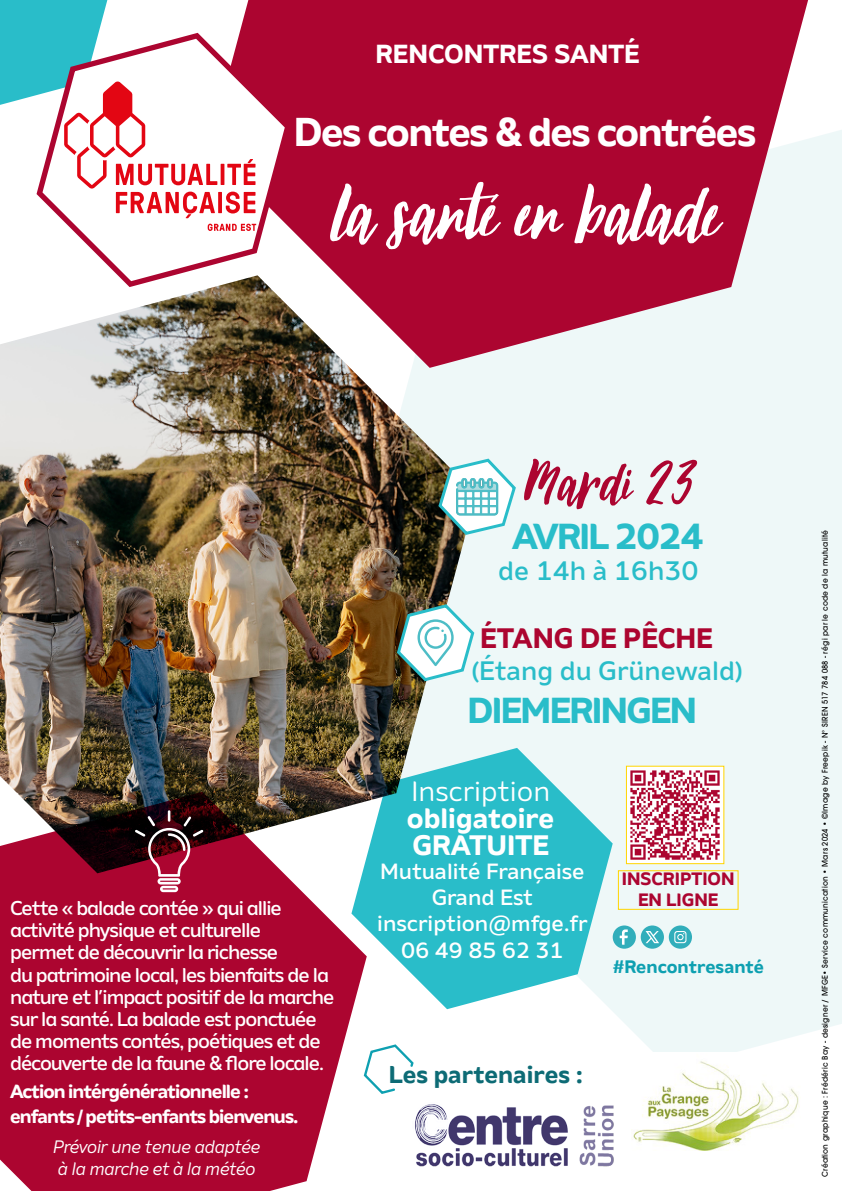
<style>
.page{position:relative;width:842px;height:1191px;background:#fff}
.page>*{position:absolute;margin:0;border:0;box-sizing:border-box;transform-origin:0 0}
.t1{font:96px "October Storm";color:#fff}
.t2{font:72px "October Storm";letter-spacing:.01em;color:#ac0530}
.t3{font:700 40px "Amino";color:#fff}
.t4{font:700 36px "Amino Alt";letter-spacing:-.045em;color:#29bdc9}
.t5{font:700 28px/27px "Amino";color:#fff}
.t6{font:700 28px "Amino";color:#ac0530}
.t7{font:28px "Amino";color:#fff}
.t8{font:500 26.6px "Amino";color:#29bdc9}
.t9{font:700 26px "Amino";color:#fff}
.t10{font:700 24.2px "Amino";color:#0d6b75}
.t11{font:500 22px/26.4px "Amino";color:#fff;text-align:center}
.t12{font:500 20px/22px "Amino Alt";letter-spacing:-.05em;color:#fff}
.t13{font:700 19px/25.2px "Amino";letter-spacing:-.05em;color:#fff}
.t14{font:italic 18px/21.6px "Amino";letter-spacing:-.025em;color:#fff}
.t15{font:700 18px "Amino";color:#0ea0b1}
.t16{font:700 17.8px/21.4px "Amino";color:#ac0530;text-align:center}
.t17{font:500 7.8px "Avant Garde";letter-spacing:.03em;color:#000;scale:.95 1}
</style>
<div class="page">
<div style="left:447px;top:130px;width:395px;height:922px;background:#eef8f8"></div>
<svg style="left:0;top:873px;width:353px;height:318px;background:#b1163e"></svg>
<svg style="left:255px;top:0;width:553px;height:368px;background:#b72e52"></svg>
<svg style="left:351px;top:748px;width:262px;height:261px;background:#64ccd5"></svg>
<svg style="left:60px;top:33px;width:231px;height:242px"></svg>
<svg style="left:208px;top:224px;width:48px;height:7px"></svg>
<svg style="left:0;top:0;width:255px;height:218px"></svg>
<img style="left:0;top:275px;width:476px;height:598px">
<svg style="left:436px;top:457px;width:82px;height:79px"></svg>
<svg style="left:394px;top:602px;width:82px;height:81px"></svg>
<svg style="left:135px;top:810px;width:68px;height:82px;background:#742538"></svg>
<div style="left:613px;top:925px;width:23px;height:23px;background:#31aebb;border-radius:50%"></div>
<svg style="left:620px;top:929px;width:8px;height:15px"></svg>
<div style="left:669px;top:925px;width:23px;height:23px;background:#31aebb;border-radius:50%"></div>
<svg style="left:674px;top:931px;width:12px;height:12px"></svg>
<div style="left:641px;top:925px;width:23px;height:23px;background:#31aebb;border-radius:12px"></div>
<svg style="left:645px;top:931px;width:14px;height:12px"></svg>
<svg style="left:363px;top:1044px;width:51px;height:50px"></svg>
<img style="left:628px;top:767px;width:94px;height:95px">
<div style="left:626px;top:765px;width:98px;height:99px;border:1px solid #ffd500"></div>
<img style="left:415px;top:1104px;width:199px;height:63px">
<img style="left:631px;top:1061px;width:169px;height:90px">
<h3 class="t9" style="left:376px;top:37px;width:265px">Rencontres santé</h3>
<h3 class="t3" style="left:294px;top:106px;width:464px">Des contes &amp; des contrées</h3>
<h1 class="t1" style="left:332px;top:166px;width:388px">la santé en balade</h1>
<p class="t12" style="left:10px;top:897px;width:326px">Cette « balade contée » qui allie activité physique et culturelle<br>permet de découvrir la richesse<br>du patrimoine local, les bienfaits de la nature et l’impact positif de la marche sur la santé. La balade est ponctuée de moments contés, poétiques et de découverte de la faune &amp; flore locale.</p>
<p class="t13" style="left:10px;top:1077px;width:290px">Action intérgénérationnelle : enfants / petits-enfants bienvenus.</p>
<p class="t14" style="left:53px;top:1136px;width:209px">Prévoir une tenue adaptée à la marche et à la météo</p>
<h2 class="t2" style="left:524px;top:447px;width:172px">Mardi 23</h2>
<h3 class="t4" style="left:512px;top:513px;width:193px">AVRIL 2024</h3>
<h3 class="t8" style="left:498px;top:555px;width:202px">de 14h à 16h30</h3>
<h3 class="t6" style="left:480px;top:620px;width:234px">étang de pêche</h3>
<h3 class="t8" style="left:471px;top:654px;width:273px">(étang du Grünewald)</h3>
<h3 class="t4" style="left:468px;top:687px;width:231px">DIEMERINGEN</h3>
<h3 class="t7" style="left:411px;top:775px;width:141px">Inscription</h3>
<h3 class="t5" style="left:407px;top:804px;width:149px">obligatoire<br>GRATUITE</h3>
<p class="t11" style="left:377px;top:857px;width:212px">Mutualité Française<br>Grand Est inscription@mfge.fr<br>06 49 85 62 31</p>
<p class="t16" style="left:622px;top:867px;width:114px">inscri ption en ligne</p>
<p class="t15" style="left:613px;top:955px;width:153px">#Rencontresanté</p>
<p class="t10" style="left:389px;top:1059px;width:196px">Les partenaires :</p>
<p class="t17" style="left:820px;top:1177px;width:682px;rotate:-90deg">Création graphique : Frédéric Bay - designer / MFGE• Service communication • Mars 2024 • ©Image by Freepik - N° SIREN 517 784 088 - régi par le code de la mutualité</p>
</div>
